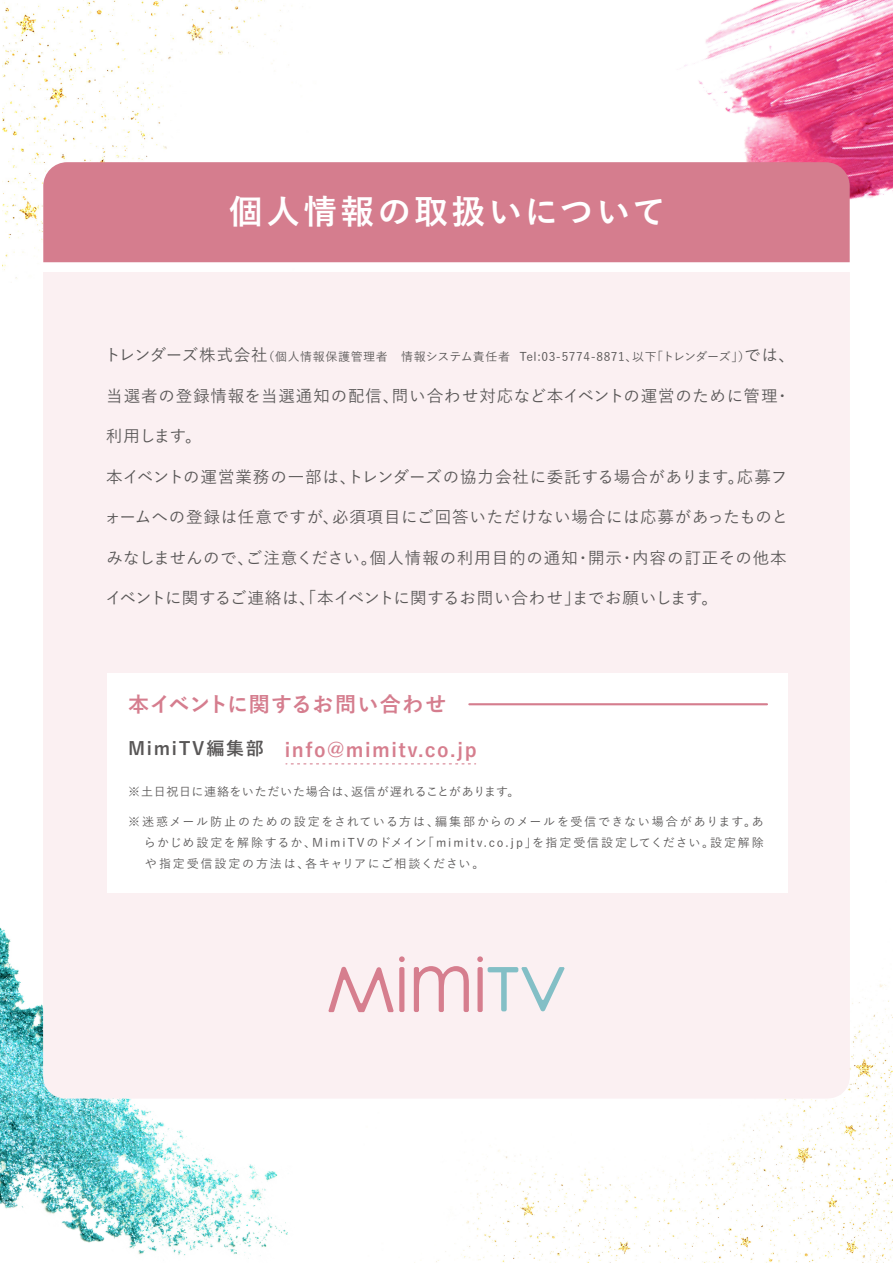
<style>
.page{position:relative;width:893px;height:1263px;background:#fff}
.page>*{position:absolute;margin:0;border:0;box-sizing:border-box;transform-origin:0 0}
.t1{font:700 33.75px "Yu Go";letter-spacing:.095em;color:#fff}
.t2{font:700 21px "Yu Go";letter-spacing:.02em;color:#d57d8e}
.t3{font:700 19.5px "Yu Go";letter-spacing:.075em;color:#d67e8e}
.t4{font:500 16.5px "Yu Go";letter-spacing:.05em;color:#595757}
.t5{font:500 16.5px "Yu Go";letter-spacing:-.015em;color:#595757}
.t6{font:500 12px/21px "Yu Go";letter-spacing:.055em;color:#595757;text-align:justify}
.s1{font-size:16.5px}
.s2{font-size:18px;color:#595757}
</style>
<div class="page">
<img style="left:414px;top:984px;width:479px;height:279px">
<img style="left:2px;top:0;width:315px;height:279px">
<img style="left:0;top:927px;width:288px;height:332px">
<img style="left:632px;top:0;width:261px;height:263px">
<div style="left:43px;top:272px;width:807px;height:826px;background:#fbf0f2"></div>
<div style="left:43px;top:162px;width:807px;height:100px;background:#d57d8e"></div>
<div style="left:107px;top:673px;width:681px;height:220px;background:#fff"></div>
<svg style="left:414px;top:966px;width:55px;height:46px"></svg>
<svg style="left:328px;top:956px;width:77px;height:56px"></svg>
<svg style="left:477px;top:956px;width:88px;height:56px"></svg>
<svg style="left:286px;top:763px;width:190px;height:1px"></svg>
<hr style="left:469px;top:703px;width:298px;height:2px;background:#d57d8e">
<h1 class="t1" style="left:229px;top:193px;width:438px">個人情報の取扱いについて</h1>
<p class="t6" style="left:104px;top:345px;width:692px"><span class="s1">トレンダーズ株式会社</span>（個人情報保護管理者　情報システム責任者 Tel:03-5774-8871、以下「トレンダーズ」）<span class="s1">では、</span></p>
<h3 class="t4" style="left:106px;top:380px;width:686px">当選者の登録情報を当選通知の配信、問い合わせ対応など本イベントの運営のために管理・</h3>
<h3 class="t4" style="left:106px;top:421px;width:97px">利用します。</h3>
<h3 class="t4" style="left:106px;top:461px;width:682px">本イベントの運営業務の一部は、トレンダーズの協力会社に委託する場合があります。応募フ</h3>
<h3 class="t4" style="left:104px;top:502px;width:685px">ォームへの登録は任意ですが、必須項目にご回答いただけない場合には応募があったものと</h3>
<h3 class="t4" style="left:107px;top:542px;width:682px">みなしませんので、ご注意ください。個人情報の利用目的の通知・開示・内容の訂正その他本</h3>
<h3 class="t5" style="left:105px;top:583px;width:614px">イベントに関するご連絡は、「本イベントに関するお問い合わせ」までお願いします。</h3>
<h2 class="t2" style="left:128px;top:693px;width:320px">本イベントに関するお問い合わせ</h2>
<h3 class="t3" style="left:128px;top:739px;width:350px"><span class="s2">MimiTV編集部</span> info@mimitv.co.jp</h3>
<p class="t6" style="left:128px;top:780px;width:393px">※土日祝日に連絡をいただいた場合は、返信が遅れることがあります。</p>
<p class="t6" style="left:144px;top:810px;width:622px;text-indent:-16px">※迷惑メール防止のための設定をされている方は、編集部からのメールを受信できない場合があります。あらかじめ設定を解除するか、MimiTVのドメイン「mimitv.co.jp」を指定受信設定してください。設定解除や指定受信設定の方法は、各キャリアにご相談ください。</p>
</div>
